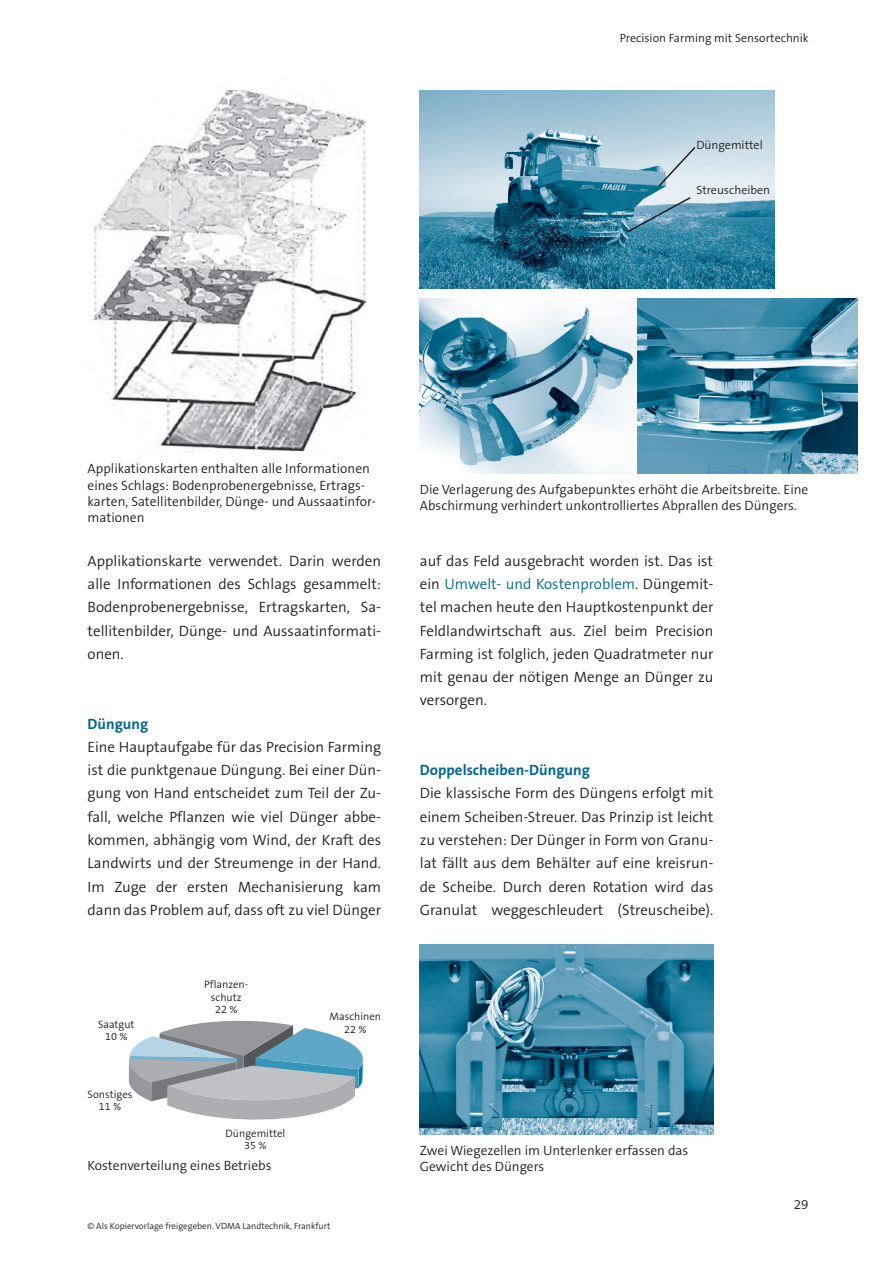
<style>
.page{position:relative;width:894px;height:1264px;background:#fff}
.page>*{position:absolute;margin:0;border:0;box-sizing:border-box;transform-origin:0 0}
.t1{font:300 15px/23.2px "The Sans B4";color:#231f20;text-align:justify}
.t2{font:700 15px "The Sans B7";color:#006893}
.t3{font:300 13.5px/16.2px "The Sans B4";color:#231f20}
.t4{font:300 12px "The Sans B4";color:#231f20}
.t5{font:300 10.8px/12.3px "The Sans B4";color:#231f20;text-align:center}
.t6{font:300 9px "The Sans B4";color:#231f20}
.s1{color:#006893}
</style>
<div class="page">
<svg style="left:128px;top:1020px;width:235px;height:100px"></svg>
<img style="left:420px;top:944px;width:293px;height:190px">
<img style="left:93px;top:89px;width:273px;height:310px">
<img style="left:110px;top:399px;width:241px;height:54px">
<img style="left:420px;top:90px;width:354px;height:198px">
<img style="left:636px;top:298px;width:221px;height:175px">
<img style="left:420px;top:298px;width:216px;height:175px">
<svg style="left:656px;top:145px;width:40px;height:43px;background:#c3d5df"></svg>
<svg style="left:625px;top:196px;width:67px;height:38px;background:#6ca2b9"></svg>
<p class="t4" style="left:619px;top:31px;width:190px">Precision Farming mit Sensortechnik</p>
<p class="t4" style="left:696px;top:139px;width:68px">Düngemittel</p>
<p class="t4" style="left:696px;top:184px;width:75px">Streuscheiben</p>
<p class="t3" style="left:88px;top:461px;width:290px">Applikationskarten enthalten alle Informationen eines Schlags: Bodenprobenergebnisse, Ertrags&shy;karten, Satellitenbilder, Dünge- und Aussaatinfor&shy;mationen</p>
<p class="t1" style="left:88px;top:550px;width:295px">Applikationskarte verwendet. Darin werden alle Informationen des Schlags gesammelt:<br>Bodenprobenergebnisse, Ertragskarten, Sa&shy;tellitenbilder, Dünge- und Aussaatinformati&shy;onen.</p>
<p class="t2" style="left:88px;top:715px;width:62px">Düngung</p>
<p class="t1" style="left:88px;top:736px;width:295px">Eine Hauptaufgabe für das Precision Farming ist die punktgenaue Düngung. Bei einer Dün&shy;gung von Hand entscheidet zum Teil der Zu&shy;fall, welche Pflanzen wie viel Dünger abbe&shy;kommen, abhängig vom Wind, der Kraft des Landwirts und der Streumenge in der Hand.<br>Im Zuge der ersten Mechanisierung kam dann das Problem auf, dass oft zu viel Dünger</p>
<p class="t5" style="left:98px;top:1018px;width:38px">Saatgut<br>10 %</p>
<p class="t5" style="left:88px;top:1088px;width:46px">Sonstiges<br>11 %</p>
<p class="t5" style="left:204px;top:979px;width:46px">Pflanzen&shy;schutz<br>22 %</p>
<p class="t5" style="left:225px;top:1127px;width:61px">Düngemittel<br>35 %</p>
<p class="t3" style="left:88px;top:1158px;width:185px">Kostenverteilung eines Betriebs</p>
<p class="t5" style="left:329px;top:1011px;width:53px">Maschinen<br>22 %</p>
<p class="t6" style="left:88px;top:1221px;width:244px">© Als Kopiervorlage freigegeben. VDMA Landtechnik, Frankfurt</p>
<p class="t3" style="left:420px;top:481px;width:390px">Die Verlagerung des Aufgabepunktes erhöht die Arbeitsbreite. Eine<br>Abschirmung verhindert unkontrolliertes Abprallen des Düngers.</p>
<p class="t1" style="left:420px;top:550px;width:295px">auf das Feld ausgebracht worden ist. Das ist ein <span class="s1">Umwelt- und Kostenproblem</span>. Düngemit&shy;tel machen heute den Hauptkostenpunkt der Feldlandwirtschaft aus. Ziel beim Precision Farming ist folglich, jeden Quadratmeter nur mit genau der nötigen Menge an Dünger zu versorgen.</p>
<p class="t2" style="left:420px;top:762px;width:171px">Doppelscheiben- Düngung</p>
<p class="t1" style="left:420px;top:782px;width:295px">Die klassische Form des Düngens erfolgt mit einem Scheiben-Streuer. Das Prinzip ist leicht zu verstehen: Der Dünger in Form von Granu&shy;lat fällt aus dem Behälter auf eine kreisrun&shy;de Scheibe. Durch deren Rotation wird das Granulat weggeschleudert (Streuscheibe).</p>
<p class="t3" style="left:420px;top:1143px;width:270px">Zwei Wiegezellen im Unterlenker erfassen das<br>Gewicht des Düngers</p>
<p class="t3" style="left:793px;top:1196px;width:16px">29</p>
</div>
